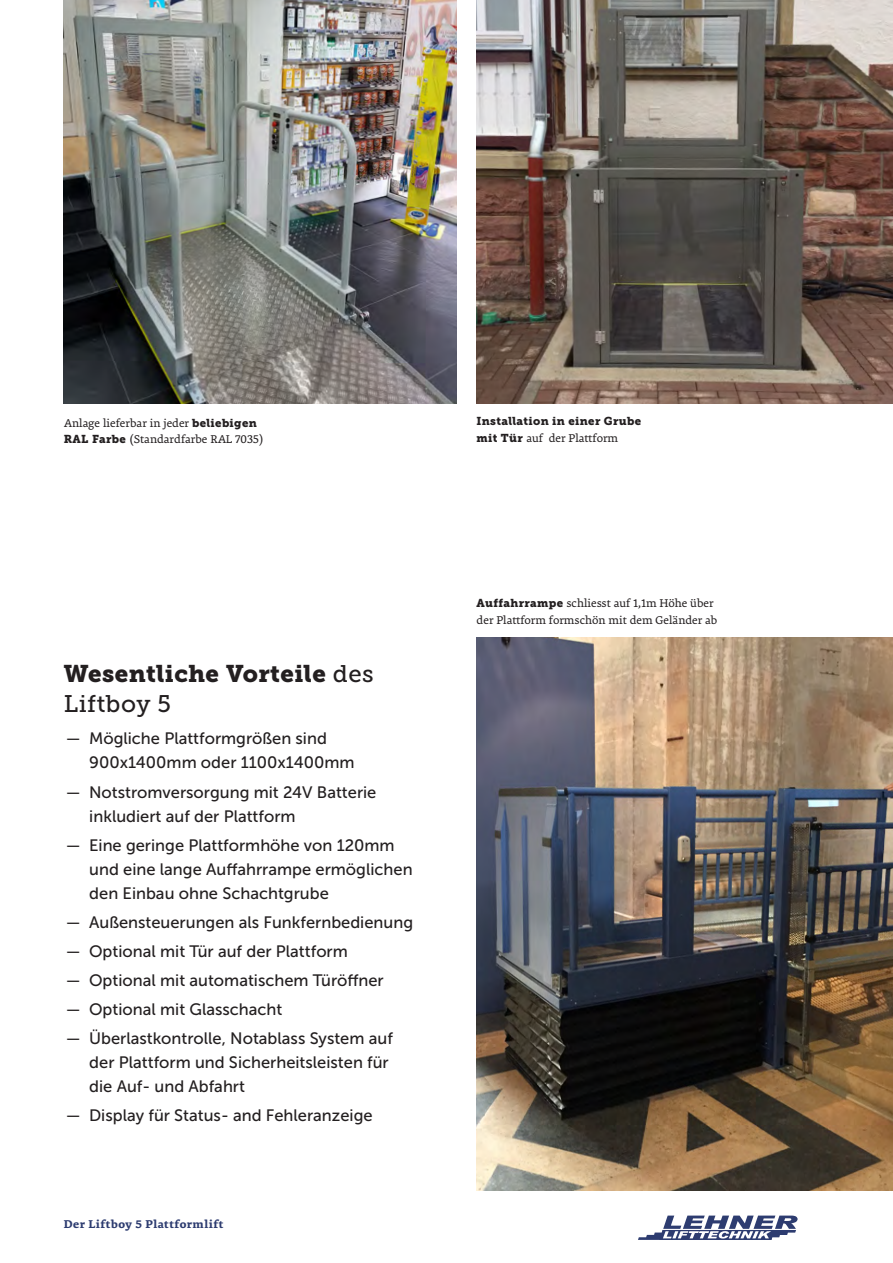
<style>
.page{position:relative;width:893px;height:1263px;background:#fff}
.page>*{position:absolute;margin:0;border:0;box-sizing:border-box;transform-origin:0 0}
.t1{font:24px/30px "Museo Slab 900";letter-spacing:.02em;color:#231f20}
.t2{font:16.5px/24px "Museo Sans 500";color:#231f20}
.Bildtexte{font:12.3px/16.5px "Premiera";color:#231f20}
.Bildtexte-2{font:700 12px "Premiera";letter-spacing:.04em;color:#2d3c70}
.Bildtexte-3{font:11.4px "Museo Slab 900";letter-spacing:.03em;color:#231f20}
.s1{font-family:"Museo Slab 900";font-size:11.4px}
.s2{font-family:"Museo Slab 500"}
</style>
<div class="page">
<svg style="left:638px;top:1215px;width:160px;height:25px"></svg>
<img style="left:477px;top:638px;width:416px;height:553px">
<img style="left:477px;top:0;width:416px;height:404px">
<img style="left:64px;top:0;width:392px;height:404px">
<p class="Bildtexte" style="left:64px;top:415px;width:201px">Anlage lieferbar in jeder <span class="s1">beliebigen<br>RAL Farbe</span> (Standardfarbe RAL 7035)</p>
<h2 class="t1" style="left:64px;top:659px;width:311px">Wesentliche Vorteile <span class="s2">des<br>Liftboy 5</span></h2>
<p class="t2" style="left:89px;top:727px;width:267px;text-indent:-23px">— Mögliche Plattformgrößen sind<br>900x1400mm oder 1100x1400mm</p>
<p class="t2" style="left:89px;top:780px;width:289px;text-indent:-23px">— Notstromversorgung mit 24V Batterie inkludiert auf der Plattform</p>
<p class="t2" style="left:89px;top:833px;width:325px;text-indent:-23px">— Eine geringe Plattformhöhe von 120mm und eine lange Auffahrrampe ermöglichen den Einbau ohne Schachtgrube</p>
<p class="t2" style="left:66px;top:910px;width:349px">— Außensteuerungen als Funkfernbedienung</p>
<p class="t2" style="left:66px;top:939px;width:283px">— Optional mit Tür auf der Plattform</p>
<p class="t2" style="left:66px;top:968px;width:319px">— Optional mit automatischem Türöffner</p>
<p class="t2" style="left:66px;top:997px;width:218px">— Optional mit Glasschacht</p>
<p class="t2" style="left:89px;top:1027px;width:305px;text-indent:-23px">— Überlastkontrolle, Notablass System auf der Plattform und Sicherheitsleisten für die Auf- und Abfahrt</p>
<p class="t2" style="left:66px;top:1104px;width:308px">— Display für Status- and Fehleranzeige</p>
<p class="Bildtexte-2" style="left:64px;top:1216px;width:161px">Der Liftboy 5 Plattformlift</p>
<p class="Bildtexte-3" style="left:477px;top:415px;width:166px">Installation in einer Grube</p>
<p class="Bildtexte" style="left:477px;top:430px;width:143px"><span class="s1">mit Tür</span> auf der Plattform</p>
<p class="Bildtexte" style="left:477px;top:595px;width:242px"><span class="s1">Auffahrrampe</span> schliesst auf 1,1m Höhe über der Plattform formschön mit dem Geländer ab</p>
</div>
